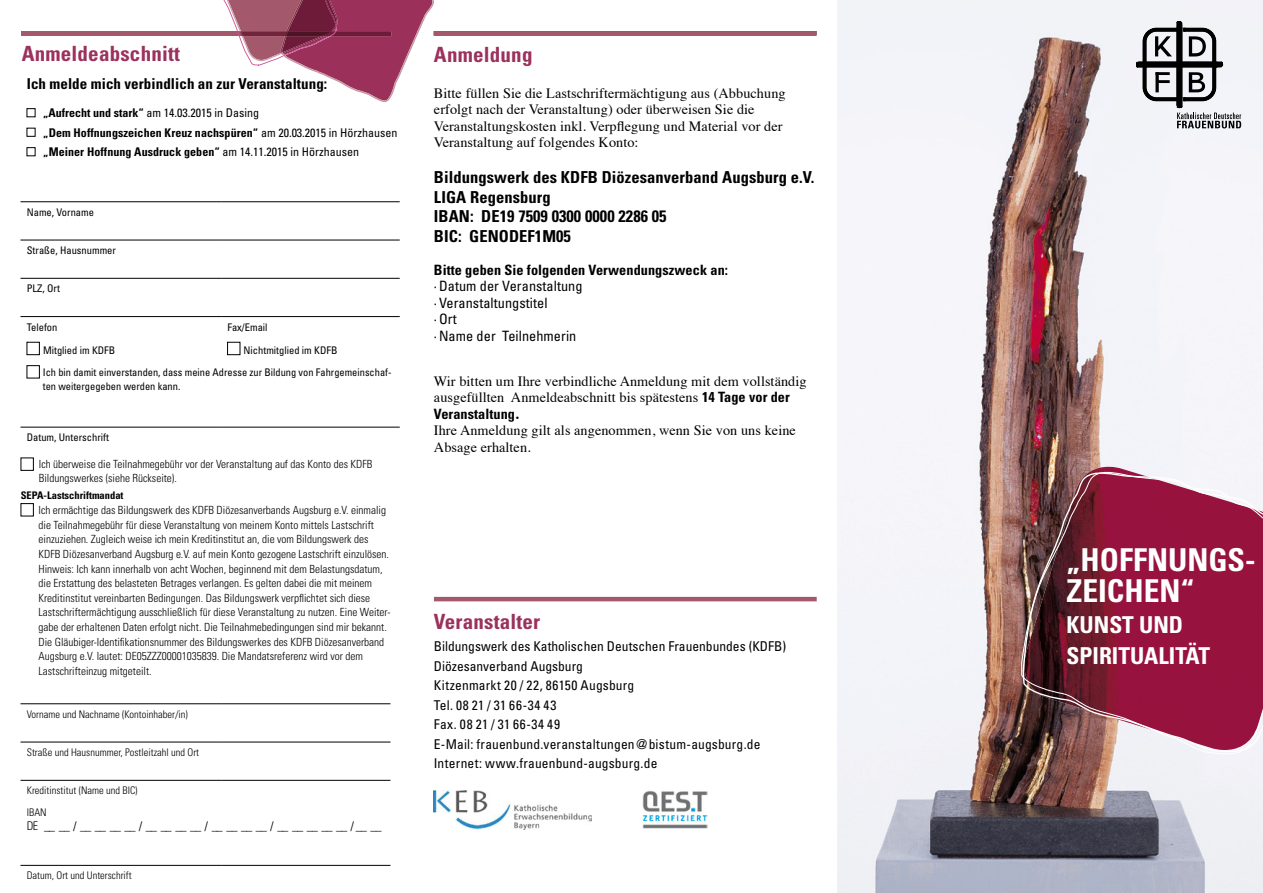
<style>
.page{position:relative;width:1263px;height:893px;background:#fff}
.page>*{position:absolute;margin:0;border:0;box-sizing:border-box;transform-origin:0 0}
.t1{font:700 condensed 31.5px/31px "Univers LT Std";color:#fff}
.t2{font:700 condensed 23.25px/31px "Univers LT Std";color:#fff}
.t3{font:700 condensed 21px "Univers LT Std";letter-spacing:.01em;color:#9b315c}
.t4{font:700 condensed 16.5px/19.5px "Univers LT Std";letter-spacing:.005em;color:#000}
.t5{font:700 condensed 15px "Univers LT Std";letter-spacing:.005em;color:#000}
.t6{font:14.25px/16.5px "Times";letter-spacing:.005em;color:#000}
.t7{font:condensed 14.25px/16.5px "Univers LT Std";letter-spacing:.005em;color:#000}
.t8{font:700 condensed 14.25px "Univers LT Std";letter-spacing:.005em;color:#000}
.t9{font:condensed 13.5px/19.5px "Univers LT Std";letter-spacing:.01em;color:#000}
.t10{font:700 condensed 12px/19.5px "Univers LT Std";letter-spacing:.005em;color:#000}
.t11{font:condensed 12px "Univers LT Std";color:#000}
.t12{font:300 condensed 11.25px/14.7px "Univers LT Std";color:#000}
.t13{font:condensed 10.5px/22.4px "Univers LT Std";color:#000}
.t14{font:300 condensed 10.5px/21.3px "Univers LT Std";color:#000}
.t15{font:700 condensed 10.5px "Univers LT Std";color:#000}
.s1{font-weight:400}
.s2{font-weight:300}
.s3{font-family:"Univers LT Std";font-weight:700;font-stretch:condensed}
.s4{font-family:"Times";font-stretch:normal}
</style>
<div class="page">
<img style="left:837px;top:0;width:426px;height:893px">
<svg style="left:1136px;top:21px;width:105px;height:107px"></svg>
<div style="left:434px;top:31px;width:382px;height:5px;background:#a4586c"></div>
<hr style="left:434px;top:597px;width:383px;height:4px;background:#a4586c">
<img style="left:643px;top:791px;width:65px;height:38px">
<img style="left:434px;top:791px;width:157px;height:38px">
<hr style="left:21px;top:278px;width:200px;height:1px;background:#000">
<hr style="left:221px;top:278px;width:179px;height:1px;background:#000">
<hr style="left:21px;top:316px;width:200px;height:1px;background:#000">
<hr style="left:221px;top:316px;width:179px;height:1px;background:#000">
<hr style="left:21px;top:427px;width:200px;height:1px;background:#000">
<hr style="left:221px;top:427px;width:179px;height:1px;background:#000">
<hr style="left:21px;top:201px;width:200px;height:1px;background:#000">
<hr style="left:221px;top:201px;width:179px;height:1px;background:#000">
<hr style="left:21px;top:240px;width:200px;height:1px;background:#000">
<hr style="left:221px;top:240px;width:179px;height:1px;background:#000">
<div style="left:27px;top:108px;width:8px;height:9px;border:1px solid #000"></div>
<div style="left:27px;top:147px;width:8px;height:9px;border:1px solid #000"></div>
<div style="left:27px;top:342px;width:13px;height:13px;border:1px solid #000"></div>
<div style="left:227px;top:342px;width:13px;height:13px;border:1px solid #000"></div>
<div style="left:27px;top:365px;width:13px;height:13px;border:1px solid #000"></div>
<hr style="left:21px;top:32px;width:370px;height:4px;background:#a4586c">
<svg style="left:218px;top:0;width:216px;height:102px"></svg>
<hr style="left:21px;top:865px;width:200px;height:1px;background:#000">
<hr style="left:221px;top:865px;width:169px;height:1px;background:#000">
<hr style="left:21px;top:742px;width:200px;height:1px;background:#000">
<hr style="left:221px;top:742px;width:169px;height:1px;background:#000">
<hr style="left:21px;top:703px;width:200px;height:1px;background:#000">
<hr style="left:221px;top:703px;width:169px;height:1px;background:#000">
<hr style="left:21px;top:780px;width:200px;height:1px;background:#000">
<hr style="left:221px;top:780px;width:169px;height:1px;background:#000">
<div style="left:21px;top:458px;width:13px;height:12px;border:1px solid #000"></div>
<div style="left:21px;top:503px;width:13px;height:13px;border:1px solid #000"></div>
<img style="left:1015px;top:467px;width:5px;height:283px">
<svg style="left:1020px;top:466px;width:243px;height:292px;background:#8e344e"></svg>
<h3 class="t3" style="left:22px;top:40px;width:160px">Anmeldeabschnitt</h3>
<h3 class="t5" style="left:27px;top:75px;width:302px">Ich melde mich verbindlich an zur Veranstaltung:</h3>
<p class="t10" style="left:43px;top:103px;width:356px">„Aufrecht und stark“ <span class="s1">am 14.03.2015 in Dasing<br></span>„Dem Hoffnungszeichen Kreuz nachspüren“ <span class="s1">am 20.03.2015 in Hörzhausen </span>„Meiner Hoffnung Ausdruck geben“ <span class="s1">am 14.11.2015 in Hörzhausen</span></p>
<p class="t13" style="left:27px;top:201px;width:69px">Name, Vorname</p>
<p class="t13" style="left:27px;top:239px;width:91px">Straße, Hausnummer</p>
<p class="t13" style="left:27px;top:277px;width:35px">PLZ, Ort</p>
<p class="t13" style="left:27px;top:315px;width:32px">Telefon</p>
<p class="t13" style="left:227px;top:315px;width:42px">Fax/Email</p>
<p class="t13" style="left:43px;top:338px;width:74px">Mitglied im KDFB</p>
<p class="t13" style="left:43px;top:338px;width:350px;text-indent:201px">Nichtmitglied im KDFB<br>Ich bin damit einverstanden, dass meine Adresse zur Bildung von Fahrgemeinschaf-</p>
<p class="t13" style="left:43px;top:375px;width:139px">ten weitergegeben werden kann.</p>
<p class="t13" style="left:27px;top:426px;width:84px">Datum, Unterschrift</p>
<p class="t12" style="left:39px;top:456px;width:335px">Ich überweise die Teilnahmegebühr vor der Veranstaltung auf das Konto des KDFB<br>Bildungswerkes (siehe Rückseite).</p>
<p class="t15" style="left:21px;top:489px;width:104px">SEPA-Lastschriftmandat</p>
<p class="t12" style="left:39px;top:503px;width:353px">Ich ermächtige das Bildungswerk des KDFB Diözesanverbands Augsburg e.V. einmalig die Teilnahmegebühr für diese Veranstaltung von meinem Konto mittels Lastschrift einzuziehen. Zugleich weise ich mein Kreditinstitut an, die vom Bildungswerk des KDFB Diözesanverband Augsburg e.V. auf mein Konto gezogene Lastschrift einzulösen.<br>Hinweis: Ich kann innerhalb von acht Wochen, beginnend mit dem Belastungsdatum, die Erstattung des belasteten Betrages verlangen. Es gelten dabei die mit meinem Kreditinstitut vereinbarten Bedingungen. Das Bildungswerk verpflichtet sich diese Lastschriftermächtigung ausschließlich für diese Veranstaltung zu nutzen. Eine Weiter&shy;gabe der erhaltenen Daten erfolgt nicht. Die Teilnahmebedingungen sind mir bekannt.<br>Die Gläubiger-Identifikationsnummer des Bildungswerkes des KDFB Diözesanverband Augsburg e.V. lautet: DE05ZZZ00001035839. Die Mandatsreferenz wird vor dem Lastschrifteinzug mitgeteilt.</p>
<p class="t14" style="left:27px;top:703px;width:163px">Vorname und Nachname (Kontoinhaber/in)</p>
<p class="t14" style="left:27px;top:742px;width:174px">Straße und Hausnummer, Postleitzahl und Ort</p>
<p class="t14" style="left:27px;top:780px;width:112px">Kreditinstitut (Name und BIC)<br>IBAN</p>
<p class="t11" style="left:27px;top:818px;width:356px"><span class="s2">DE</span> __ __ / __ __ __ __ / __ __ __ __ / __ __ __ __ / __ __ __ __ __ / __ __</p>
<p class="t14" style="left:27px;top:865px;width:106px">Datum, Ort und Unterschrift</p>
<h3 class="t3" style="left:434px;top:42px;width:100px">Anmeldung</h3>
<p class="t6" style="left:434px;top:84px;width:353px">Bitte füllen Sie die Lastschriftermächtigung aus (Abbuchung erfolgt nach der Veranstaltung) oder überweisen Sie die Veranstaltungskosten inkl. Verpflegung und Material vor der Veranstaltung auf folgendes Konto:</p>
<h3 class="t4" style="left:434px;top:168px;width:382px">Bildungswerk des KDFB Diözesanverband Augsburg e.V.<br>LIGA Regensburg<br>IBAN: DE19 7509 0300 0000 2286 05<br>BIC: GENODEF1M05</h3>
<p class="t8" style="left:434px;top:261px;width:296px">Bitte geben Sie folgenden Verwendungszweck an:</p>
<p class="t7" style="left:434px;top:278px;width:150px">· Datum der Veranstaltung · Veranstaltungstitel<br>· Ort<br>· Name der Teilnehmerin</p>
<p class="t6" style="left:434px;top:371px;width:374px">Wir bitten um Ihre verbindliche Anmeldung mit dem vollständig ausgefüllten Anmeldeabschnitt bis spätestens <span class="s3">14 Tage vor der</span></p>
<p class="t8" style="left:434px;top:405px;width:86px">Veranstaltung<span class="s4">.</span></p>
<p class="t6" style="left:434px;top:421px;width:363px">Ihre Anmeldung gilt als angenommen, wenn Sie von uns keine<br>Absage erhalten.</p>
<h3 class="t3" style="left:434px;top:608px;width:108px">Veranstalter</h3>
<p class="t9" style="left:434px;top:636px;width:354px">Bildungswerk des Katholischen Deutschen Frauenbundes (KDFB)<br>Diözesanverband Augsburg<br>Kitzenmarkt 20 / 22, 86150 Augsburg<br>Tel. 08 21 / 31 66-34 43<br>Fax. 08 21 / 31 66-34 49<br>E-Mail: frauenbund.veranstaltungen @ bistum-augsburg.de Internet: www.frauenbund-augsburg.de</p>
<h1 class="t1" style="left:1066px;top:544px;width:190px">„HOFFNUNGS-<br>ZEICHEN“</h1>
<h2 class="t2" style="left:1066px;top:609px;width:145px">KUNST UND<br>SPIRITUALITÄT</h2>
</div>
